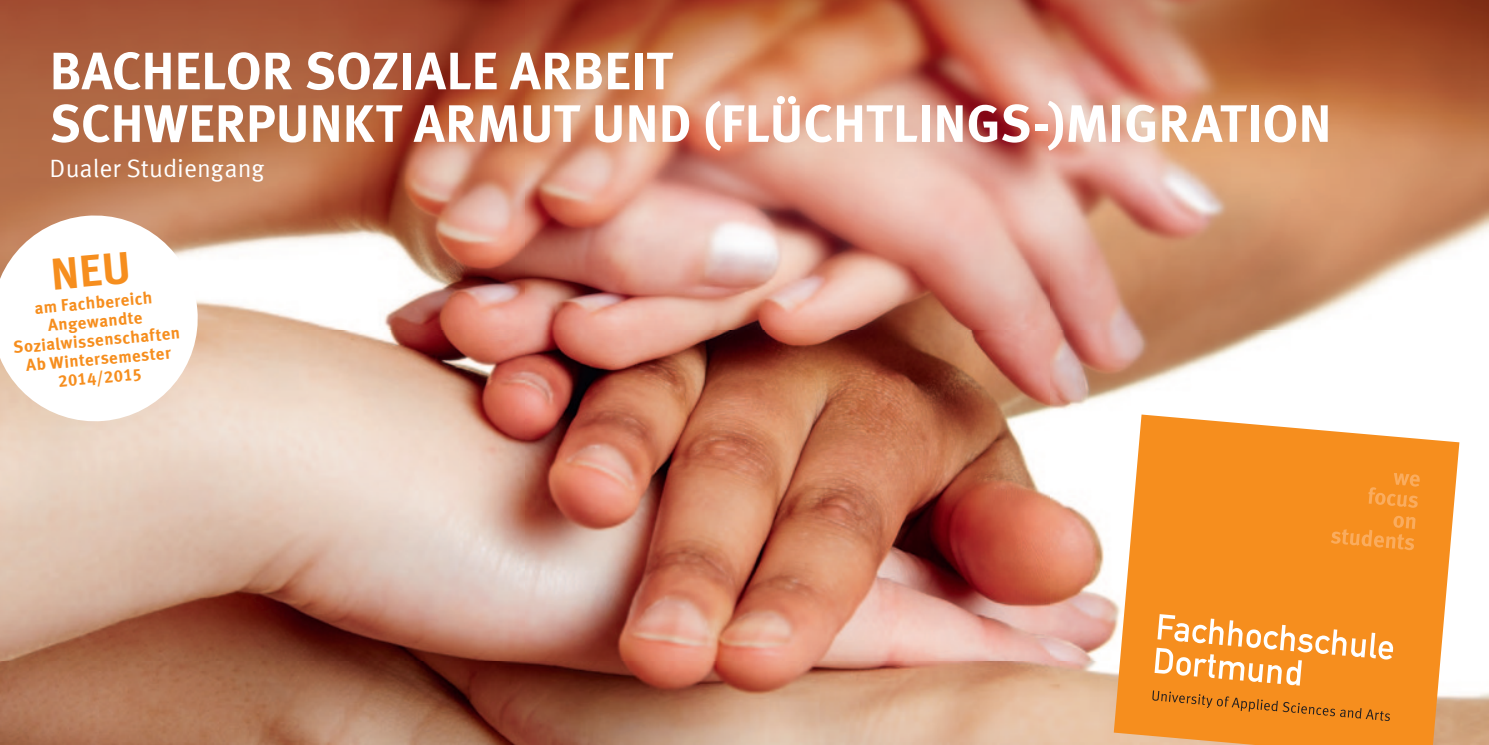
<style>
.page{position:relative;width:1489px;height:745px;background:#fff}
.page>*{position:absolute;margin:0;border:0;box-sizing:border-box;transform-origin:0 0}
.t1{font:700 52.5px/52.5px "Meta Offc Pro";color:#fff}
.t2{font:25px "Meta Offc Pro Norm";color:#fff}
.t3{font:700 16.75px/18.8px "Meta Offc Pro";color:#f68e1e;text-align:center}
</style>
<div class="page">
<img style="left:0;top:0;width:1488px;height:744px">
<svg style="left:1113px;top:414px;width:346px;height:330px;background:#f69e40"></svg>
<svg style="left:1330px;top:515px;width:85px;height:35px;background:#f6952d"></svg>
<svg style="left:1368px;top:472px;width:51px;height:35px;background:#f79630"></svg>
<svg style="left:1152px;top:613px;width:241px;height:107px;background:#f2993a"></svg>
<svg style="left:0;top:211px;width:202px;height:214px"></svg>
<h1 class="t1" style="left:50px;top:41px;width:1283px">BACHELOR SOZIALE ARBEIT<br>SCHWERPUNKT ARMUT UND (FLÜCHTLINGS-)MIGRATION</h1>
<h2 class="t2" style="left:50px;top:149px;width:216px">Dualer Studiengang</h2>
<p class="t3" style="left:9px;top:299px;width:169px;rotate:-5deg">am Fachbereich<br>Angewandte<br>Sozialwissenschaften<br>Ab Wintersemester<br>2014/2015</p>
</div>
